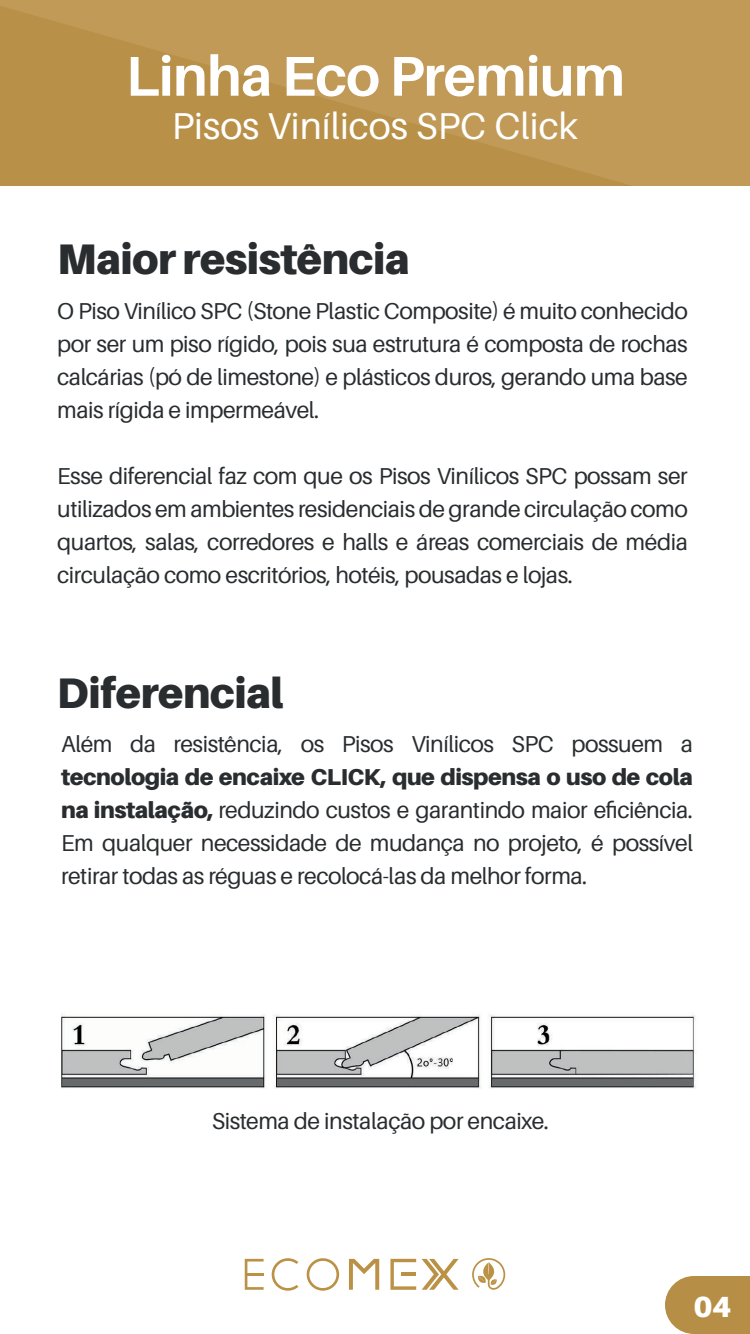
<style>
.page{position:relative;width:750px;height:1334px;background:#fff}
.page>*{position:absolute;margin:0;border:0;box-sizing:border-box;transform-origin:0 0}
.t1{font:700 56.1px "Aileron";letter-spacing:-.015em;color:#fff}
.t2{font:900 42.8px "Aileron";letter-spacing:-.015em;color:#292d2f}
.t3{font:37.4px "Aileron";color:#fff}
.t4{font:900 29.2px "Aileron";color:#fff}
.t5{font:23px/33px "Aileron";letter-spacing:-.02em;color:#292d2f;text-align:justify}
.s1{font-weight:900}
</style>
<div class="page">
<svg style="left:245px;top:1259px;width:19px;height:31px"></svg>
<hr style="left:246px;top:1273px;width:18px;height:3px;background:#bb9146">
<svg style="left:306px;top:1258px;width:33px;height:33px"></svg>
<svg style="left:271px;top:1258px;width:27px;height:33px"></svg>
<svg style="left:472px;top:1258px;width:33px;height:32px"></svg>
<svg style="left:349px;top:1259px;width:30px;height:31px"></svg>
<svg style="left:422px;top:1259px;width:37px;height:31px"></svg>
<svg style="left:390px;top:1259px;width:26px;height:31px"></svg>
<hr style="left:402px;top:1273px;width:14px;height:3px;background:#bb9146">
<img style="left:61px;top:1014px;width:635px;height:75px">
<svg style="left:0;top:0;width:750px;height:186px;fill:#c19a57"></svg>
<svg style="left:665px;top:1276px;width:85px;height:58px"></svg>
<h1 class="t1" style="left:126px;top:45px;width:501px">Linha Eco Premium</h1>
<h3 class="t3" style="left:172px;top:105px;width:408px">Pisos Vinílicos SPC Click</h3>
<h2 class="t2" style="left:57px;top:234px;width:354px">Maior resistência</h2>
<p class="t5" style="left:57px;top:295px;width:632px">O Piso Vinílico SPC (Stone Plastic Composite) é muito conhecido por ser um piso rígido, pois sua estrutura é composta de rochas calcárias (pó de limestone) e plásticos duros, gerando uma base mais rígida e impermeável.</p>
<p class="t5" style="left:57px;top:460px;width:632px">Esse diferencial faz com que os Pisos Vinílicos SPC possam ser utilizados em ambientes residenciais de grande circulação como quartos, salas, corredores e halls e áreas comerciais de média circulação como escritórios, hotéis, pousadas e lojas.</p>
<h2 class="t2" style="left:57px;top:668px;width:228px">Diferencial</h2>
<p class="t5" style="left:61px;top:728px;width:633px">Além da resistência, os Pisos Vinílicos SPC possuem a</p>
<p class="t5" style="left:61px;top:761px;width:633px"><span class="s1">tecnologia de encaixe CLICK, que dispensa o uso de cola na instalação,</span> reduzindo custos e garantindo maior eficiência.<br>Em qualquer necessidade de mudança no projeto, é possível retirar todas as réguas e recolocá-las da melhor forma.</p>
<p class="t5" style="left:212px;top:1105px;width:339px">Sistema de instalação por encaixe.</p>
<p class="t4" style="left:693px;top:1289px;width:40px">04</p>
</div>
